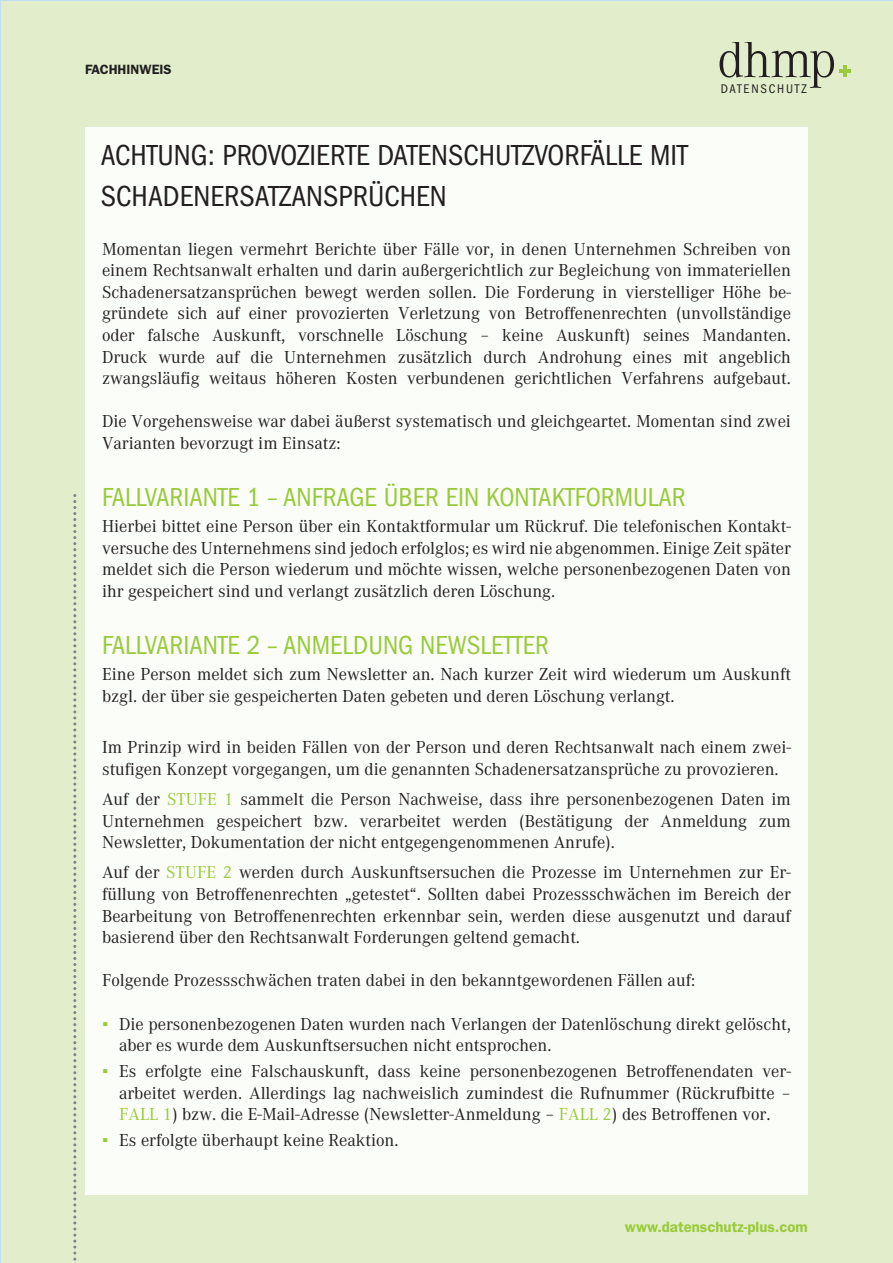
<style>
.page{position:relative;width:893px;height:1263px;background:#e2eecb}
.page>*{position:absolute;margin:0;border:0;box-sizing:border-box;transform-origin:0 0}
.t1{font:condensed 30px/40.5px "ITC Franklin Gothic Std";color:#231f20}
.t2{font:condensed 27px "ITC Franklin Gothic Std";color:#99ca3b}
.t3{font:18px/21.6px "Corporate A";color:#231f20}
.t4{font:600 15px "ITC Franklin Gothic Std";color:#99ca3b}
.t5{font:600 13.5px "ITC Franklin Gothic Std";color:#231f20}
.t6{font:condensed 13.05px "ITC Franklin Gothic Std";letter-spacing:.14em;color:#231f20}
.s1{color:#99ca3b}
.s2{font-family:"Verdana";color:#99ca3b}
</style>
<div class="page">
<svg style="left:719px;top:43px;width:115px;height:45px"></svg>
<hr style="left:839px;top:69px;width:12px;height:4px;background:#99ca3b">
<hr style="left:843px;top:65px;width:4px;height:12px;background:#99ca3b">
<div style="left:85px;top:128px;width:723px;height:1067px;background:#fbfdf9"></div>
<svg style="left:73px;top:494px;width:3px;height:769px"></svg>
<p class="t5" style="left:85px;top:62px;width:88px">FACHHINWEIS</p>
<h1 class="t1" style="left:101px;top:135px;width:588px">ACHTUNG: PROVOZIERTE DATENSCHUTZVORFÄLLE MIT<br>SCHADENERSATZANSPRÜCHEN</h1>
<p class="t6" style="left:721px;top:82px;width:87px">DATENSCHUTZ</p>
<p class="t3" style="left:102px;top:238px;width:690px;text-align:justify">Momentan liegen vermehrt Berichte über Fälle vor, in denen Unternehmen Schreiben von einem Rechtsanwalt erhalten und darin außergerichtlich zur Begleichung von immateriellen Schadenersatzansprüchen bewegt werden sollen. Die Forderung in vierstelliger Höhe be&shy;gründete sich auf einer provozierten Verletzung von Betroffenenrechten (unvollständige oder falsche Auskunft, vorschnelle Löschung – keine Auskunft) seines Mandanten.<br>Druck wurde auf die Unternehmen zusätzlich durch Androhung eines mit angeblich zwangsläufig weitaus höheren Kosten verbundenen gerichtlichen Verfahrens aufgebaut.</p>
<p class="t3" style="left:102px;top:411px;width:690px">Die Vorgehensweise war dabei äußerst systematisch und gleichgeartet. Momentan sind zwei<br>Varianten bevorzugt im Einsatz:</p>
<h2 class="t2" style="left:102px;top:482px;width:585px">FALLVARIANTE 1 – ANFRAGE ÜBER EIN KONTAKTFORMULAR</h2>
<p class="t3" style="left:102px;top:516px;width:690px">Hierbei bittet eine Person über ein Kontaktformular um Rückruf. Die telefonischen Kontakt&shy;versuche des Unternehmens sind jedoch erfolglos; es wird nie abgenommen. Einige Zeit später meldet sich die Person wiederum und möchte wissen, welche personenbezogenen Daten von ihr gespeichert sind und verlangt zusätzlich deren Löschung.</p>
<h2 class="t2" style="left:102px;top:630px;width:448px">FALLVARIANTE 2 – ANMELDUNG NEWSLETTER</h2>
<p class="t3" style="left:102px;top:664px;width:690px">Eine Person meldet sich zum Newsletter an. Nach kurzer Zeit wird wiederum um Auskunft bzgl. der über sie gespeicherten Daten gebeten und deren Löschung verlangt.</p>
<p class="t3" style="left:102px;top:737px;width:690px">Im Prinzip wird in beiden Fällen von der Person und deren Rechtsanwalt nach einem zwei&shy;stufigen Konzept vorgegangen, um die genannten Schadenersatzansprüche zu provozieren.</p>
<p class="t3" style="left:102px;top:789px;width:690px;text-align:justify">Auf der <span class="s1">STUFE 1</span> sammelt die Person Nachweise, dass ihre personenbezogenen Daten im Unternehmen gespeichert bzw. verarbeitet werden (Bestätigung der Anmeldung zum Newsletter, Dokumentation der nicht entgegengenommenen Anrufe).</p>
<p class="t3" style="left:102px;top:862px;width:690px;text-align:justify">Auf der <span class="s1">STUFE 2</span> werden durch Auskunftsersuchen die Prozesse im Unternehmen zur Er&shy;füllung von Betroffenenrechten „getestet“. Sollten dabei Prozessschwächen im Bereich der Bearbeitung von Betroffenenrechten erkennbar sein, werden diese ausgenutzt und darauf basierend über den Rechtsanwalt Forderungen geltend gemacht.</p>
<p class="t3" style="left:102px;top:970px;width:595px">Folgende Prozessschwächen traten dabei in den bekanntgewordenen Fällen auf:</p>
<p class="t3" style="left:119px;top:1013px;width:673px;text-indent:-17px"><span class="s2">▪</span> Die personenbezogenen Daten wurden nach Verlangen der Datenlöschung direkt gelöscht, aber es wurde dem Auskunftsersuchen nicht entsprochen.</p>
<p class="t3" style="left:119px;top:1061px;width:673px;text-align:justify;text-indent:-17px"><span class="s2">▪</span> Es erfolgte eine Falschauskunft, dass keine personenbezogenen Betroffenendaten ver&shy;arbeitet werden. Allerdings lag nachweislich zumindest die Rufnummer (Rückrufbitte – <span class="s1">FALL 1</span>) bzw. die E-Mail-Adresse (Newsletter-Anmeldung – <span class="s1">FALL 2</span>) des Betroffenen vor.</p>
<p class="t3" style="left:102px;top:1130px;width:298px"><span class="s2">▪</span> Es erfolgte überhaupt keine Reaktion.</p>
<p class="t4" style="left:625px;top:1218px;width:184px">www.datenschutz-plus.com</p>
</div>
